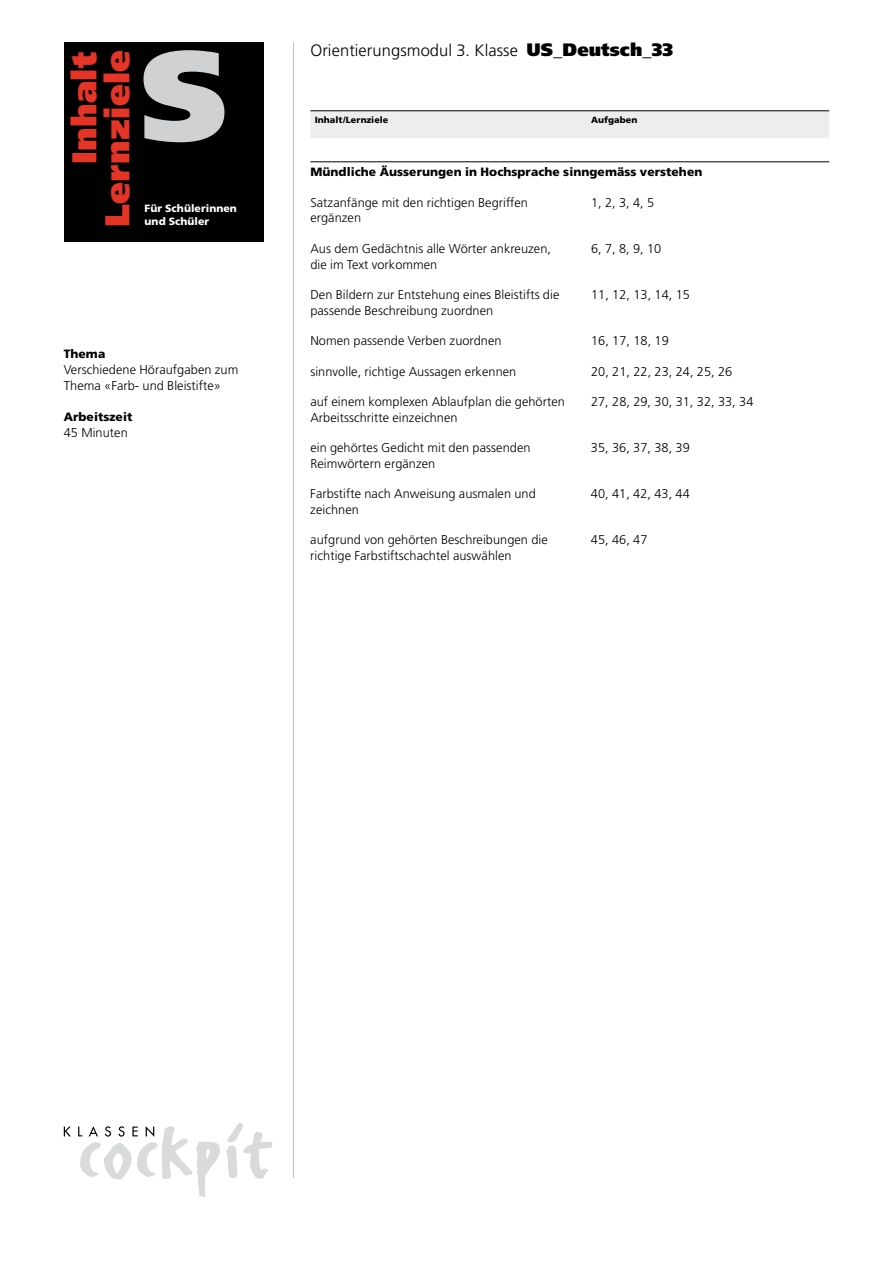
<style>
.page{position:relative;width:893px;height:1263px;background:#fff}
.page>*{position:absolute;margin:0;border:0;box-sizing:border-box;transform-origin:0 0}
.t1{font:900 127.5px "Frutiger";color:#d0d1d2}
.t2{font:900 34.5px/33px "Frutiger";letter-spacing:.01em;color:#e53527;text-align:right}
.t3{font:300 16.5px "Frutiger";letter-spacing:.005em;color:#000}
.t4{font:300 12.75px/15.8px "Frutiger";letter-spacing:.005em;color:#000}
.t5{font:900 12px "Frutiger";letter-spacing:.005em;color:#000}
.t6{font:900 10.5px/13.5px "Frutiger";letter-spacing:.005em;color:#fff}
.t7{font:900 9px "Frutiger";letter-spacing:.005em;color:#000}
.s1{font-weight:900;font-size:18px}
</style>
<div class="page">
<hr style="left:293px;top:43px;width:1px;height:1135px;background:#bbbdbe">
<svg style="left:226px;top:1123px;width:46px;height:56px"></svg>
<svg style="left:64px;top:1126px;width:7px;height:10px"></svg>
<svg style="left:78px;top:1126px;width:142px;height:71px"></svg>
<div style="left:64px;top:43px;width:200px;height:199px;background:#000"></div>
<div style="left:310px;top:112px;width:519px;height:26px;background:#eceded"></div>
<hr style="left:310px;top:111px;width:281px;height:1px;background:#000">
<hr style="left:591px;top:111px;width:238px;height:1px;background:#000">
<hr style="left:310px;top:162px;width:281px;height:1px;background:#000">
<hr style="left:591px;top:162px;width:238px;height:1px;background:#000">
<h2 class="t2" style="left:67px;top:227px;width:179px;rotate:-90deg">Inhalt<br>Lernziele</h2>
<h1 class="t1" style="left:140px;top:18px;width:89px">S</h1>
<p class="t6" style="left:145px;top:201px;width:94px">Für Schülerinnen und Schüler</p>
<p class="t5" style="left:64px;top:347px;width:43px">Thema</p>
<p class="t4" style="left:64px;top:361px;width:176px">Verschiedene Höraufgaben zum<br>Thema «Farb- und Bleistifte»</p>
<p class="t5" style="left:64px;top:410px;width:70px">Arbeitszeit</p>
<p class="t4" style="left:64px;top:424px;width:65px">45 Minuten</p>
<p class="t3" style="left:310px;top:41px;width:364px">Orientierungsmodul 3. Klasse <span class="s1">US_Deutsch_33</span></p>
<p class="t7" style="left:315px;top:114px;width:75px">Inhalt/Lernziele</p>
<p class="t7" style="left:591px;top:114px;width:48px">Aufgaben</p>
<p class="t5" style="left:310px;top:165px;width:393px">Mündliche Äusserungen in Hochsprache sinngemäss verstehen</p>
<p class="t4" style="left:310px;top:194px;width:219px">Satzanfänge mit den richtigen Begriffen ergänzen</p>
<p class="t4" style="left:591px;top:194px;width:65px">1, 2, 3, 4, 5</p>
<p class="t4" style="left:310px;top:240px;width:242px">Aus dem Gedächtnis alle Wörter ankreuzen, die im Text vorkommen</p>
<p class="t4" style="left:591px;top:240px;width:72px">6, 7, 8, 9, 10</p>
<p class="t4" style="left:310px;top:287px;width:250px">Den Bildern zur Entstehung eines Bleistifts die passende Beschreibung zuordnen</p>
<p class="t4" style="left:591px;top:287px;width:100px">11, 12, 13, 14, 15</p>
<p class="t4" style="left:310px;top:333px;width:193px">Nomen passende Verben zuordnen</p>
<p class="t4" style="left:591px;top:333px;width:79px">16, 17, 18, 19</p>
<p class="t4" style="left:310px;top:363px;width:207px">sinnvolle, richtige Aussagen erkennen</p>
<p class="t4" style="left:591px;top:363px;width:143px">20, 21, 22, 23, 24, 25, 26</p>
<p class="t4" style="left:310px;top:394px;width:256px">auf einem komplexen Ablaufplan die gehörten<br>Arbeitsschritte einzeichnen</p>
<p class="t4" style="left:591px;top:394px;width:164px">27, 28, 29, 30, 31, 32, 33, 34</p>
<p class="t4" style="left:310px;top:440px;width:222px">ein gehörtes Gedicht mit den passenden<br>Reimwörtern ergänzen</p>
<p class="t4" style="left:591px;top:440px;width:100px">35, 36, 37, 38, 39</p>
<p class="t4" style="left:310px;top:486px;width:227px">Farbstifte nach Anweisung ausmalen und zeichnen</p>
<p class="t4" style="left:591px;top:486px;width:100px">40, 41, 42, 43, 44</p>
<p class="t4" style="left:310px;top:532px;width:239px">aufgrund von gehörten Beschreibungen die richtige Farbstiftschachtel auswählen</p>
<p class="t4" style="left:591px;top:532px;width:58px">45, 46, 47</p>
</div>
